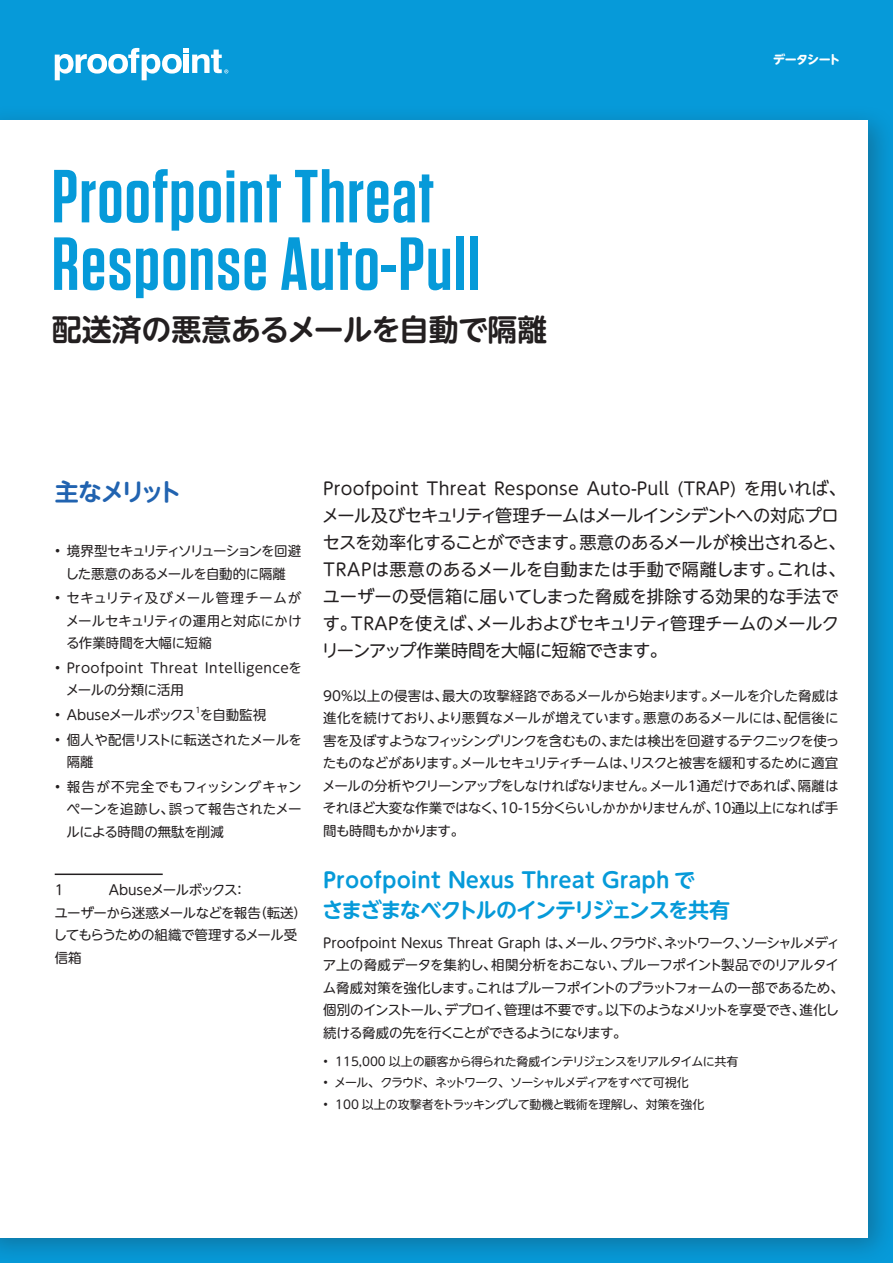
<style>
.page{position:relative;width:893px;height:1263px;background:#069ad9}
.page>*{position:absolute;margin:0;border:0;box-sizing:border-box;transform-origin:0 0}
.t1{font:600 75px/67.5px "Tungsten";letter-spacing:.02em;color:#069ad9}
.t2{font:700 30px "UD Shin M Go Pr 6 N De";letter-spacing:-.015em;color:#231f20}
.t3{font:700 24px "UD Shin M Go Pr 6 N De";letter-spacing:-.155em;color:#2163b0}
.t4{font:700 21px/30px "UD Shin M Go Pr 6 N De";color:#069ad9}
.t5{font:17.25px/27px "UD Shin M Go Pr 6 N";letter-spacing:-.01em;color:#231f20}
.t6{font:13.5px/22.5px "UD Shin M Go Pr 6 N";letter-spacing:-.025em;color:#231f20;text-align:justify}
.t7{font:13.5px/22.5px "UD Shin M Go Pr 6 N";letter-spacing:-.05em;color:#231f20}
.t8{font:13.5px/22.5px "UD Shin M Go Pr 6 N";letter-spacing:.025em;color:#231f20}
.t9{font:13.5px/22.5px "UD Shin M Go Pr 6 N";letter-spacing:-.055em;color:#231f20;text-align:center}
.t10{font:12px "UD Shin M Go Pr 6 N";letter-spacing:-.06em;color:#231f20}
.t11{font:12px "UD Shin M Go Pr 6 N";letter-spacing:-.08em;color:#231f20}
.t12{font:700 12px "UD Shin M Go Pr 6 N";letter-spacing:-.055em;color:#fff}
.t13{font:7.8px "UD Shin M Go Pr 6 N";color:#231f20}
</style>
<div class="page">
<div style="left:0;top:104px;width:893px;height:1159px;background:#231f20;opacity:.3"></div>
<div style="left:0;top:120px;width:868px;height:1117px;background:#fff"></div>
<svg style="left:55px;top:48px;width:173px;height:32px"></svg>
<hr style="left:55px;top:873px;width:108px;height:2px;background:#231f20">
<h1 class="t1" style="left:52px;top:164px;width:430px">Proofpoint Threat<br>Response Auto-Pull</h1>
<h2 class="t2" style="left:52px;top:304px;width:497px">配送済の悪意あるメールを自動で隔離</h2>
<p class="t12" style="left:773px;top:49px;width:69px">データシート</p>
<h3 class="t3" style="left:55px;top:472px;width:129px">主なメリット</h3>
<p class="t9" style="left:55px;top:539px;width:248px">• 境界型セキュリティソリューションを回避した悪意のあるメールを自動的に隔離</p>
<p class="t6" style="left:66px;top:586px;width:237px;text-indent:-11px">• セキュリティ及びメール管理チームがメールセキュリティの運用と対応にかける作業時間を大幅に短縮</p>
<p class="t8" style="left:66px;top:656px;width:238px;text-indent:-11px">• Proofpoint Threat Intelligenceをメールの分類に活用</p>
<p class="t6" style="left:55px;top:703px;width:213px">• Abuseメールボックスを自動監視</p>
<p class="t13" style="left:195px;top:704px;width:7px">1</p>
<p class="t6" style="left:67px;top:728px;width:237px;text-indent:-12px">• 個人や配信リストに転送されたメールを隔離</p>
<p class="t6" style="left:66px;top:775px;width:237px;text-indent:-12px">• 報告が不完全でもフィッシングキャンペーンを追跡し、誤って報告されたメールによる時間の無駄を削減</p>
<p class="t7" style="left:53px;top:878px;width:255px;text-indent:55px">Abuseメールボックス：<br>ユーザーから迷惑メールなどを報告（転送）してもらうための組織で管理するメール受信箱</p>
<p class="t6" style="left:55px;top:878px;width:10px">1</p>
<p class="t5" style="left:322px;top:474px;width:526px">Proofpoint Threat Response Auto-Pull (TRAP) を用いれば、メール及びセキュリティ管理チームはメールインシデントへの対応プロセスを効率化することができます。悪意のあるメールが検出されると、TRAPは悪意のあるメールを自動または手動で隔離します。これは、ユーザーの受信箱に届いてしまった脅威を排除する効果的な手法です。TRAPを使えば、メールおよびセキュリティ管理チームのメールクリーンアップ作業時間を大幅に短縮できます。</p>
<p class="t6" style="left:322px;top:683px;width:519px">90%以上の侵害は、最大の攻撃経路であるメールから始まります。メールを介した脅威は進化を続けており、より悪質なメールが増えています。悪意のあるメールには、配信後に害を及ぼすようなフィッシングリンクを含むもの、または検出を回避するテクニックを使ったものなどがあります。メールセキュリティチームは、リスクと被害を緩和するために適宜メールの分析やクリーンアップをしなければなりません。メール1通だけであれば、隔離はそれほど大変な作業ではなく、10-15分くらいしかかかりませんが、10通以上になれば手間も時間もかかります。</p>
<h3 class="t4" style="left:322px;top:863px;width:409px">Proofpoint Nexus Threat Graph で<br>さまざまなベクトルのインテリジェンスを共有</h3>
<p class="t6" style="left:323px;top:930px;width:523px;text-align:left">Proofpoint Nexus Threat Graph は、メール、クラウド、ネットワーク、ソーシャルメディア上の脅威データを集約し、相関分析をおこない、プルーフポイント製品でのリアルタイム脅威対策を強化します。これはプルーフポイントのプラットフォームの一部であるため、個別のインストール、デプロイ、管理は不要です。以下のようなメリットを享受でき、進化し続ける脅威の先を行くことができるようになります。</p>
<p class="t10" style="left:323px;top:1051px;width:417px">• 115,000 以上の顧客から得られた脅威インテリジェンスをリアルタイムに共有</p>
<p class="t11" style="left:323px;top:1073px;width:367px">• メール、クラウド、ネットワーク、ソーシャルメディアをすべて可視化</p>
<p class="t10" style="left:323px;top:1094px;width:383px">• 100 以上の攻撃者をトラッキングして動機と戦術を理解し、対策を強化</p>
</div>
